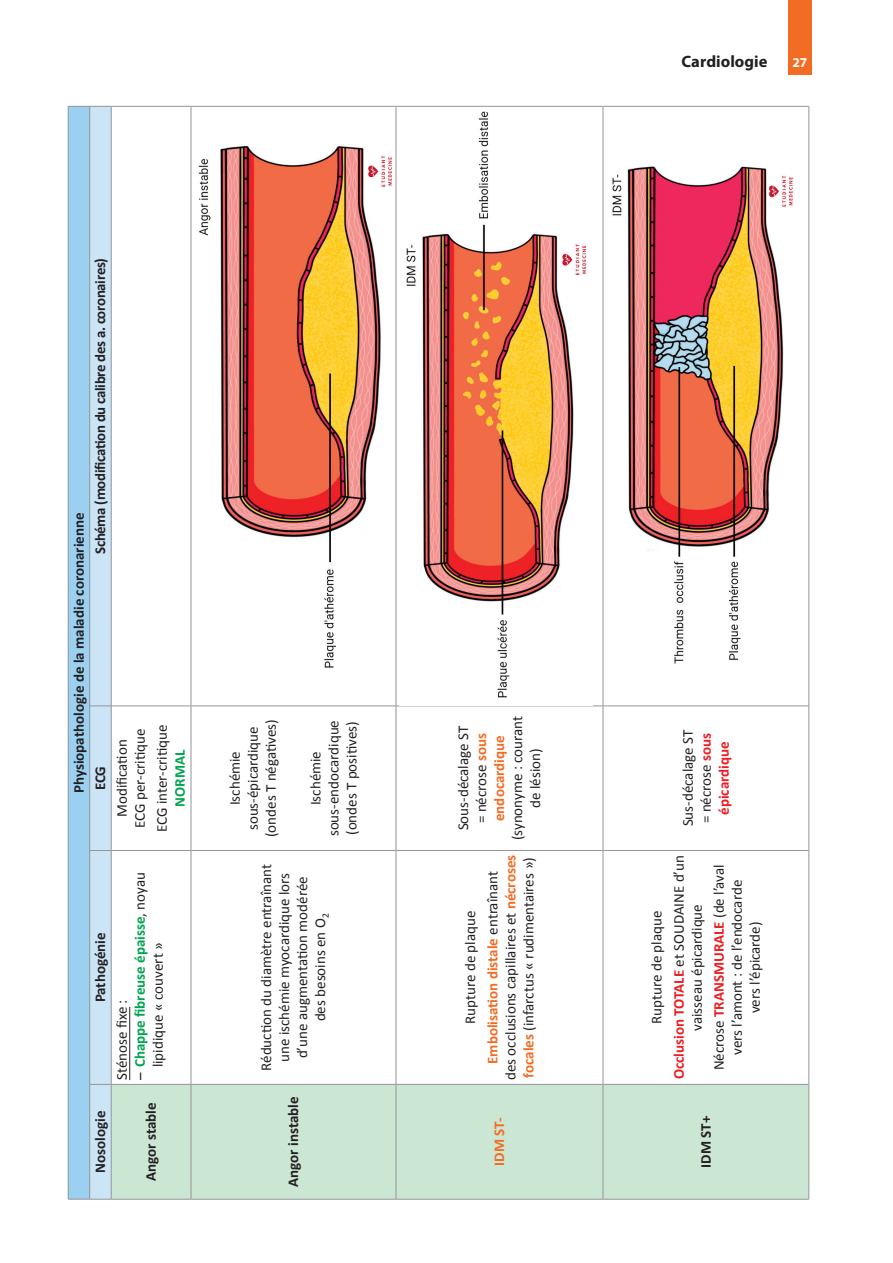
<style>
.page{position:relative;width:893px;height:1263px;background:#fff}
.page>*{position:absolute;margin:0;border:0;box-sizing:border-box;transform-origin:0 0}
.t1{font:700 16.5px "Myriad Pro";letter-spacing:.005em;color:#231f20}
.t2{font:15px/18px "Calibri";color:#231f20;text-align:center}
.t3{font:700 15px "Calibri";color:#231f20}
.t4{font:700 15px "Calibri";letter-spacing:-.02em;color:#231f20}
.t5{font:700 15px "Calibri";color:#00a54f}
.t6{font:700 15px "Calibri";color:#f36c23}
.t7{font:700 13.5px "Myriad Pro";color:#fff}
.s1{font-weight:700;color:#00a54f}
.s2{font-weight:700;color:#f36c23}
.s3{font-weight:700;color:#ee1d23}
</style>
<div class="page">
<div style="left:788px;top:0;width:24px;height:75px;background:#f36c23"></div>
<div style="left:112px;top:1085px;width:697px;height:114px;background:#cbe6d3"></div>
<hr style="left:191px;top:1084px;width:1px;height:115px;background:#939598">
<hr style="left:191px;top:850px;width:205px;height:1px;background:#939598">
<hr style="left:396px;top:1084px;width:1px;height:115px;background:#939598">
<hr style="left:396px;top:850px;width:1px;height:234px;background:#939598">
<hr style="left:396px;top:706px;width:1px;height:144px;background:#939598">
<hr style="left:396px;top:850px;width:207px;height:1px;background:#939598">
<hr style="left:396px;top:106px;width:1px;height:600px;background:#939598">
<hr style="left:603px;top:1084px;width:1px;height:115px;background:#939598">
<hr style="left:603px;top:850px;width:1px;height:234px;background:#939598">
<hr style="left:603px;top:706px;width:1px;height:144px;background:#939598">
<hr style="left:603px;top:850px;width:206px;height:1px;background:#939598">
<hr style="left:603px;top:106px;width:1px;height:600px;background:#939598">
<hr style="left:809px;top:106px;width:1px;height:600px;background:#939598">
<hr style="left:111px;top:106px;width:80px;height:1px;background:#939598">
<hr style="left:111px;top:850px;width:80px;height:1px;background:#939598">
<hr style="left:111px;top:706px;width:80px;height:1px;background:#939598">
<hr style="left:191px;top:706px;width:205px;height:1px;background:#939598">
<hr style="left:396px;top:706px;width:207px;height:1px;background:#939598">
<hr style="left:603px;top:706px;width:206px;height:1px;background:#939598">
<svg style="left:68px;top:106px;width:43px;height:1094px"></svg>
<hr style="left:111px;top:850px;width:1px;height:234px;background:#939598">
<hr style="left:111px;top:706px;width:1px;height:144px;background:#939598">
<hr style="left:111px;top:106px;width:1px;height:600px;background:#939598">
<hr style="left:111px;top:1084px;width:1px;height:115px;background:#939598">
<hr style="left:111px;top:1199px;width:80px;height:1px;background:#939598">
<hr style="left:111px;top:1084px;width:80px;height:1px;background:#939598">
<hr style="left:191px;top:1199px;width:205px;height:1px;background:#939598">
<hr style="left:396px;top:1199px;width:207px;height:1px;background:#939598">
<hr style="left:603px;top:1199px;width:206px;height:1px;background:#939598">
<hr style="left:191px;top:850px;width:1px;height:234px;background:#939598">
<hr style="left:191px;top:1084px;width:205px;height:1px;background:#939598">
<hr style="left:191px;top:706px;width:1px;height:144px;background:#939598">
<hr style="left:191px;top:106px;width:1px;height:600px;background:#939598">
<hr style="left:191px;top:106px;width:205px;height:1px;background:#939598">
<hr style="left:396px;top:1084px;width:207px;height:1px;background:#939598">
<hr style="left:396px;top:106px;width:207px;height:1px;background:#939598">
<hr style="left:603px;top:1084px;width:206px;height:1px;background:#939598">
<hr style="left:603px;top:106px;width:206px;height:1px;background:#939598">
<hr style="left:809px;top:1084px;width:1px;height:115px;background:#939598">
<hr style="left:809px;top:850px;width:1px;height:234px;background:#939598">
<hr style="left:809px;top:706px;width:1px;height:144px;background:#939598">
<hr style="left:129px;top:1007px;width:1px;height:73px;background:#231f20">
<img style="left:198px;top:146px;width:194px;height:522px">
<img style="left:406px;top:111px;width:181px;height:587px">
<img style="left:612px;top:166px;width:181px;height:498px">
<p class="t3" style="left:69px;top:793px;width:282px;rotate:-90deg">Physiopathologie de la maladie coronarienne</p>
<p class="t4" style="left:91px;top:554px;width:298px;rotate:-90deg">Schéma (modification du calibre des a. coronaires)</p>
<p class="t3" style="left:91px;top:790px;width:26px;rotate:-90deg">ECG</p>
<p class="t2" style="left:113px;top:828px;width:101px;rotate:-90deg">Modification<br>ECG per-critique</p>
<p class="t2" style="left:153px;top:832px;width:109px;rotate:-90deg">ECG inter-critique</p>
<p class="t5" style="left:170px;top:807px;width:59px;rotate:-90deg">NORMAL</p>
<p class="t3" style="left:91px;top:1002px;width:72px;rotate:-90deg">Pathogénie</p>
<p class="t2" style="left:131px;top:1067px;width:197px;text-align:left;text-indent:-13px;rotate:-90deg">– <span class="s1">Chappe fibreuse épaisse</span>, noyau lipidique « couvert »</p>
<p class="t2" style="left:113px;top:1080px;width:82px;rotate:-90deg">Sténose fixe :</p>
<p class="t3" style="left:91px;top:1173px;width:64px;rotate:-90deg">Nosologie</p>
<p class="t3" style="left:141px;top:1181px;width:80px;rotate:-90deg">Angor stable</p>
<p class="t2" style="left:226px;top:837px;width:119px;rotate:-90deg">Ischémie sous‑épicardique (ondes T négatives)</p>
<p class="t2" style="left:307px;top:836px;width:118px;rotate:-90deg">Ischémie sous‑endocardique (ondes T positives)</p>
<p class="t2" style="left:257px;top:1071px;width:208px;rotate:-90deg">Réduction du diamètre entraînant une ischémie myocardique lors d’une augmentation modérée des besoins en O<sub>2</sub></p>
<p class="t3" style="left:284px;top:1187px;width:92px;rotate:-90deg">Angor instable</p>
<p class="t2" style="left:454px;top:830px;width:106px;rotate:-90deg">Sous-décalage ST = nécrose <span class="s2">sous endocardique</span></p>
<p class="t2" style="left:508px;top:840px;width:126px;rotate:-90deg">(synonyme : courant de lésion)</p>
<p class="t2" style="left:501px;top:1080px;width:227px;text-align:left;rotate:-90deg">des occlusions capillaires et <span class="s2">nécroses focales</span> (infarctus « rudimentaires »)</p>
<p class="t2" style="left:459px;top:1064px;width:194px;line-height:22.2px;rotate:-90deg">Rupture de plaque<br><span class="s2">Embolisation distale</span> entraînant</p>
<p class="t6" style="left:490px;top:1166px;width:49px;rotate:-90deg">IDM ST-</p>
<p class="t1" style="left:681px;top:52px;width:88px">Cardiologie</p>
<p class="t7" style="left:792px;top:55px;width:16px">27</p>
<p class="t2" style="left:679px;top:826px;width:98px;rotate:-90deg">Sus-décalage ST = nécrose <span class="s3">sous épicardique</span></p>
<p class="t2" style="left:645px;top:1079px;width:225px;line-height:22.2px;rotate:-90deg">Rupture de plaque<br><span class="s3">Occlusion TOTALE</span> et SOUDAINE d’un</p>
<p class="t2" style="left:686px;top:1070px;width:208px;line-height:22.2px;rotate:-90deg">vaisseau épicardique<br>Nécrose <span class="s3">TRANSMURALE</span> (de l’aval</p>
<p class="t2" style="left:728px;top:1055px;width:176px;rotate:-90deg">vers l’amont : de l’endocarde vers l’épicarde)</p>
<p class="t3" style="left:696px;top:1168px;width:53px;rotate:-90deg">IDM ST+</p>
</div>
